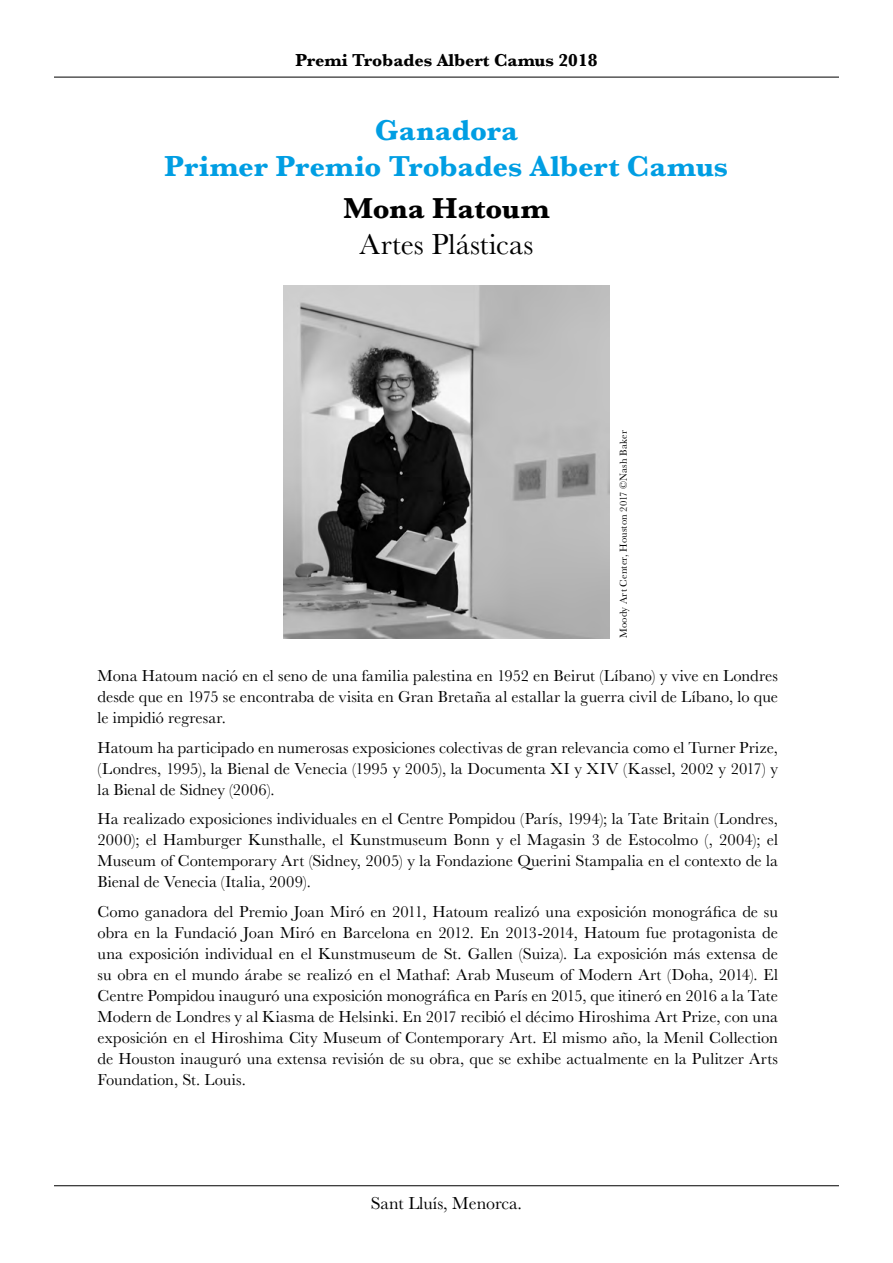
<style>
.page{position:relative;width:893px;height:1263px;background:#fff}
.page>*{position:absolute;margin:0;border:0;box-sizing:border-box;transform-origin:0 0}
.t1{font:700 30px/36px "Baskerville";color:#009ee3;text-align:center}
.t2{font:30px "Baskerville";letter-spacing:.005em;color:#000}
.t3{font:700 30px "Baskerville";color:#000}
.t4{font:700 18px "Baskerville";color:#000}
.t5{font:18px "Baskerville";color:#000}
.t6{font:16.5px/21px "Baskerville";letter-spacing:.005em;color:#000;text-align:justify}
.t7{font:10.5px "Baskerville";letter-spacing:.02em;color:#000}
</style>
<div class="page">
<hr style="left:54px;top:77px;width:785px;height:1px;background:#000">
<hr style="left:54px;top:1185px;width:785px;height:1px;background:#000">
<img style="left:283px;top:285px;width:327px;height:353px">
<p class="t4" style="left:295px;top:48px;width:304px">Premi Trobades Albert Camus 2018</p>
<h1 class="t1" style="left:165px;top:113px;width:565px">Ganadora<br>Primer Premio Trobades Albert Camus</h1>
<h1 class="t3" style="left:343px;top:187px;width:208px">Mona Hatoum</h1>
<h1 class="t2" style="left:359px;top:225px;width:175px">Artes Plásticas</h1>
<p class="t7" style="left:617px;top:638px;width:210px;rotate:-90deg">Moody Art Center, Houston 2017 ©Nash Baker</p>
<p class="t6" style="left:98px;top:666px;width:682px">Mona Hatoum nació en el seno de una familia palestina en 1952 en Beirut (Líbano) y vive en Londres desde que en 1975 se encontraba de visita en Gran Bretaña al estallar la guerra civil de Líbano, lo que le impidió regresar.</p>
<p class="t6" style="left:98px;top:737px;width:682px">Hatoum ha participado en numerosas exposiciones colectivas de gran relevancia como el Turner Prize, (Londres, 1995), la Bienal de Venecia (1995 y 2005), la Documenta XI y XIV (Kassel, 2002 y 2017) y la Bienal de Sidney (2006).</p>
<p class="t6" style="left:98px;top:809px;width:682px">Ha realizado exposiciones individuales en el Centre Pompidou (París, 1994); la Tate Britain (Londres, 2000); el Hamburger Kunsthalle, el Kunstmuseum Bonn y el Magasin 3 de Estocolmo (, 2004); el Museum of Contemporary Art (Sidney, 2005) y la Fondazione Querini Stampalia en el contexto de la Bienal de Venecia (Italia, 2009).</p>
<p class="t6" style="left:98px;top:901px;width:682px">Como ganadora del Premio Joan Miró en 2011, Hatoum realizó una exposición monográfica de su obra en la Fundació Joan Miró en Barcelona en 2012. En 2013-2014, Hatoum fue protagonista de una exposición individual en el Kunstmuseum de St. Gallen (Suiza). La exposición más extensa de su obra en el mundo árabe se realizó en el Mathaf: Arab Museum of Modern Art (Doha, 2014). El Centre Pompidou inauguró una exposición monográfica en París en 2015, que itineró en 2016 a la Tate Modern de Londres y al Kiasma de Helsinki. En 2017 recibió el décimo Hiroshima Art Prize, con una exposición en el Hiroshima City Museum of Contemporary Art. El mismo año, la Menil Collection de Houston inauguró una extensa revisión de su obra, que se exhibe actualmente en la Pulitzer Arts Foundation, St. Louis.</p>
<p class="t5" style="left:371px;top:1192px;width:153px">Sant Lluís, Menorca.</p>
</div>
